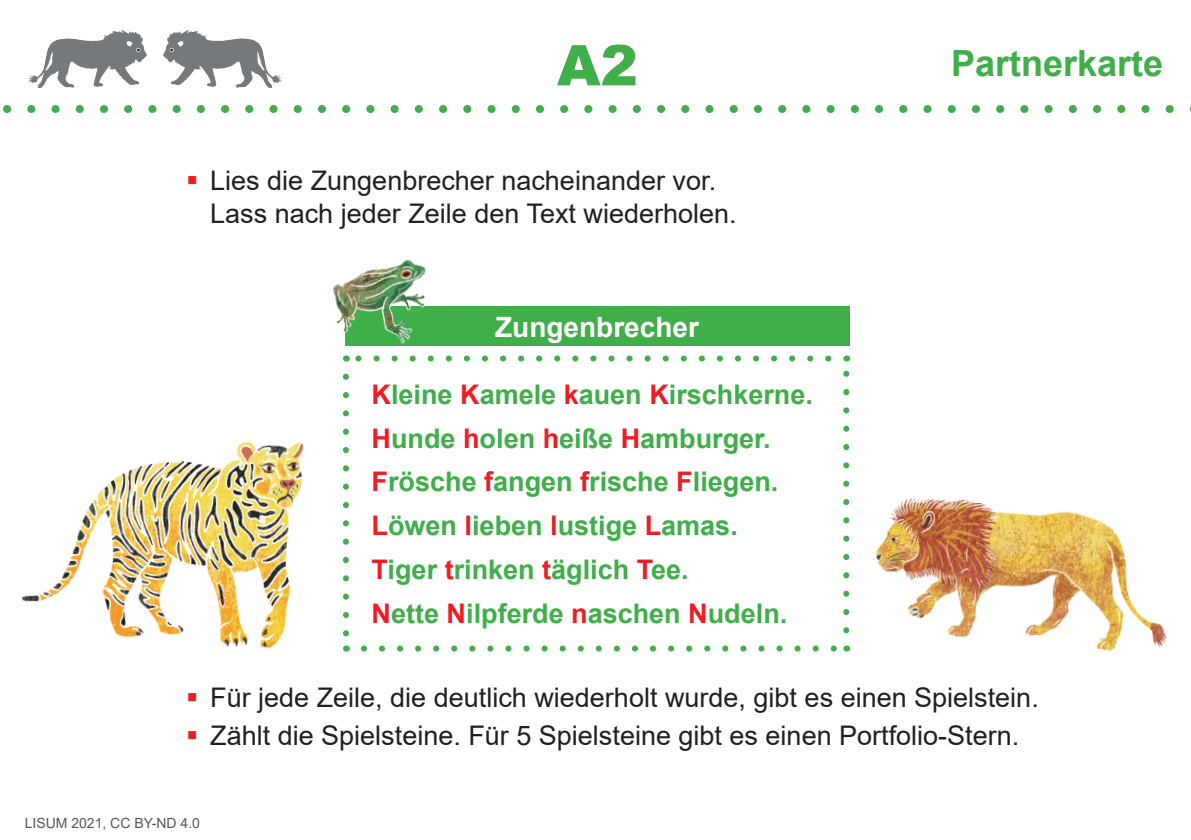
<style>
.page{position:relative;width:1191px;height:840px;background:#fff}
.page>*{position:absolute;margin:0;border:0;box-sizing:border-box;transform-origin:0 0}
.t1{font:900 56px "Arial";color:#40ae49}
.t2{font:700 36px "Arial";color:#40ae49}
.t3{font:700 28px "Arial";color:#fff}
.t4{font:27px/38px "Arial";color:#231f20}
.t5{font:700 27px/43.8px "Arial";color:#40ae49}
.t6{font:14px "Arial";color:#57585a}
.s1{color:#ee1d23}
</style>
<div class="page">
<svg style="left:7px;top:105px;width:1184px;height:8px"></svg>
<img style="left:28px;top:30px;width:118px;height:58px">
<img style="left:164px;top:30px;width:118px;height:58px">
<svg style="left:343px;top:376px;width:6px;height:261px"></svg>
<svg style="left:364px;top:645px;width:473px;height:6px"></svg>
<svg style="left:843px;top:370px;width:6px;height:260px"></svg>
<svg style="left:446px;top:355px;width:382px;height:6px"></svg>
<div style="left:345px;top:306px;width:504px;height:40px;background:#40ae49"></div>
<img style="left:875px;top:498px;width:292px;height:153px">
<img style="left:333px;top:259px;width:113px;height:103px">
<img style="left:22px;top:441px;width:282px;height:207px">
<h1 class="t1" style="left:557px;top:25px;width:82px">A2</h1>
<p class="t4" style="left:210px;top:164px;width:528px;line-height:32.4px">Lies die Zungenbrecher nacheinander vor.<br>Lass nach jeder Zeile den Text wiederholen.</p>
<h2 class="t2" style="left:951px;top:38px;width:214px">Partnerkarte</h2>
<p class="t3" style="left:495px;top:307px;width:205px">Zungenbrecher</p>
<p class="t5" style="left:371px;top:372px;width:443px"><span class="s1">K</span>leine <span class="s1">K</span>amele <span class="s1">k</span>auen <span class="s1">K</span>irschkerne.<br><span class="s1">H</span>unde <span class="s1">h</span>olen <span class="s1">h</span>eiße <span class="s1">H</span>amburger.<br><span class="s1">F</span>rösche <span class="s1">f</span>angen <span class="s1">f</span>rische <span class="s1">F</span>liegen.<br><span class="s1">L</span>öwen <span class="s1">l</span>ieben <span class="s1">l</span>ustige <span class="s1">L</span>amas.<br><span class="s1">T</span>iger <span class="s1">t</span>rinken <span class="s1">t</span>äglich <span class="s1">T</span>ee.<br><span class="s1">N</span>ette <span class="s1">N</span>ilpferde <span class="s1">n</span>aschen <span class="s1">N</span>udeln.</p>
<p class="t4" style="left:210px;top:678px;width:830px">Für jede Zeile, die deutlich wiederholt wurde, gibt es einen Spielstein.<br>Zählt die Spielsteine. Für 5 Spielsteine gibt es einen Portfolio-Stern.</p>
<p class="t6" style="left:25px;top:812px;width:177px">LISUM 2021, CC BY-ND 4.0</p>
</div>
